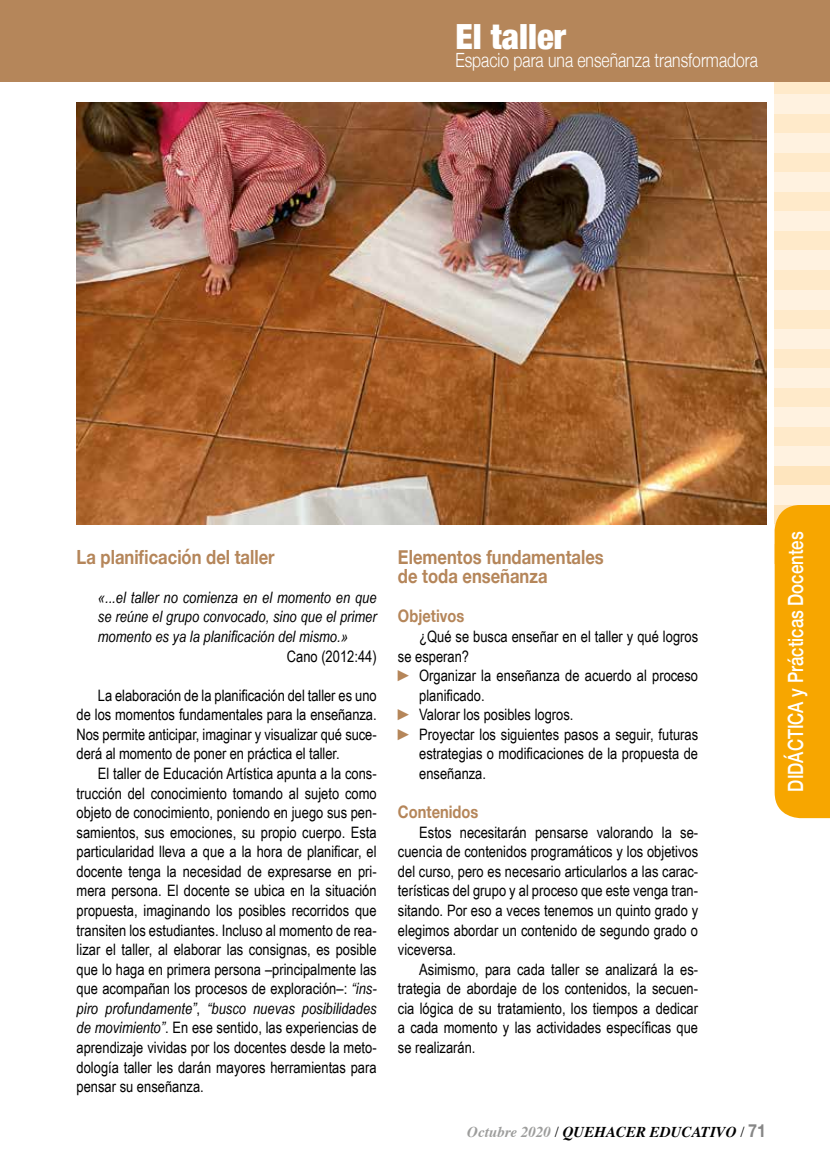
<style>
.page{position:relative;width:830px;height:1170px;background:#fff}
.page>*{position:absolute;margin:0;border:0;box-sizing:border-box;transform-origin:0 0}
.t1{font:900 condensed 34.65px "Helvetica Neue";color:#fff}
.t2{font:500 21px "Helvetica Neue";color:#fff;scale:.8 1}
.t3{font:300 19.65px "Helvetica Neue";color:#fff;scale:.8 1}
.t4{font:700 19.5px/19.5px "Helvetica Neue";color:#b5865a;scale:.85 1}
.t5{font:700 17.25px "Helvetica Neue";color:#b5865a;scale:.85 1}
.t6{font:15.75px/19.5px "Arial Narrow";color:#000;text-align:justify}
.t7{font:italic 15.75px/19.5px "Arial Narrow";color:#000;text-align:justify}
.t8{font:italic 700 15px "Times";color:#000}
.s1{font-style:italic}
.s2{font-weight:700;color:#b5865a}
.s3{color:#9d9d9c}
.s4{font-weight:400;font-style:normal}
.s5{font-family:"Helvetica Neue";font-style:normal;font-size:18px;color:#878787}
</style>
<div class="page">
<div style="left:774px;top:74px;width:55px;height:20px;background:#ffeaca"></div>
<div style="left:774px;top:153px;width:55px;height:19px;background:#ffeaca"></div>
<div style="left:774px;top:270px;width:55px;height:20px;background:#ffeaca"></div>
<div style="left:774px;top:387px;width:55px;height:20px;background:#ffeaca"></div>
<div style="left:774px;top:114px;width:55px;height:19px;background:#ffeaca"></div>
<div style="left:774px;top:231px;width:55px;height:19px;background:#ffeaca"></div>
<div style="left:774px;top:348px;width:55px;height:20px;background:#ffeaca"></div>
<div style="left:774px;top:192px;width:55px;height:19px;background:#ffeaca"></div>
<div style="left:774px;top:309px;width:55px;height:20px;background:#ffeaca"></div>
<div style="left:774px;top:426px;width:55px;height:20px;background:#ffeaca"></div>
<div style="left:774px;top:466px;width:55px;height:19px;background:#fee5be"></div>
<div style="left:774px;top:94px;width:55px;height:20px;background:#fff2e0"></div>
<div style="left:774px;top:172px;width:55px;height:20px;background:#fff2e0"></div>
<div style="left:774px;top:290px;width:55px;height:19px;background:#fff2e0"></div>
<div style="left:774px;top:407px;width:55px;height:19px;background:#fff2e0"></div>
<div style="left:774px;top:133px;width:55px;height:20px;background:#fff2e0"></div>
<div style="left:774px;top:250px;width:55px;height:20px;background:#fff2e0"></div>
<div style="left:774px;top:368px;width:55px;height:19px;background:#fff2e0"></div>
<div style="left:774px;top:211px;width:55px;height:20px;background:#fff2e0"></div>
<div style="left:774px;top:329px;width:55px;height:19px;background:#fff2e0"></div>
<div style="left:774px;top:446px;width:55px;height:20px;background:#fff2e0"></div>
<div style="left:774px;top:485px;width:55px;height:20px;background:#fff2e0"></div>
<div style="left:774px;top:505px;width:55px;height:313px;background:#f7a600"></div>
<img style="left:77px;top:102px;width:688px;height:422px">
<div style="left:0;top:0;width:829px;height:82px;background:#b5865a"></div>
<h1 class="t1" style="left:455px;top:8px;width:112px">El taller</h1>
<p class="t3" style="left:455px;top:44px;width:379px">Espacio para una enseñanza transformadora</p>
<p class="t4" style="left:77px;top:547px;width:234px">La planificación del taller</p>
<p class="t7" style="left:98px;top:587px;width:280px">«...el taller no comienza en el momento en que se reúne el grupo convocado, sino que el primer momento es ya la planificación del mismo.»</p>
<p class="t6" style="left:287px;top:645px;width:91px">Cano (2012:44)</p>
<p class="t6" style="left:77px;top:684px;width:301px;text-indent:21px">La elaboración de la planificación del taller es uno de los momentos fundamentales para la enseñanza.<br>Nos permite anticipar, imaginar y visualizar qué suce&shy;derá al momento de poner en práctica el taller.</p>
<p class="t6" style="left:77px;top:763px;width:301px;text-indent:21px">El taller de Educación Artística apunta a la cons&shy;trucción del conocimiento tomando al sujeto como objeto de conocimiento, poniendo en juego sus pen&shy;samientos, sus emociones, su propio cuerpo. Esta particularidad lleva a que a la hora de planificar, el docente tenga la necesidad de expresarse en pri&shy;mera persona. El docente se ubica en la situación propuesta, imaginando los posibles recorridos que transiten los estudiantes. Incluso al momento de rea&shy;lizar el taller, al elaborar las consignas, es posible que lo haga en primera persona –principalmente las que acompañan los procesos de exploración–: <span class="s1">“ins&shy;piro profundamente”</span>, <span class="s1">“busco nuevas posibilidades de movimiento”</span>. En ese sentido, las experiencias de aprendizaje vividas por los docentes desde la meto&shy;dología taller les darán mayores herramientas para pensar su enseñanza.</p>
<p class="t4" style="left:398px;top:547px;width:243px">Elementos fundamentales de toda enseñanza</p>
<p class="t5" style="left:398px;top:602px;width:79px">Objetivos</p>
<p class="t6" style="left:419px;top:626px;width:280px">¿Qué se busca enseñar en el taller y qué logros</p>
<p class="t6" style="left:398px;top:645px;width:73px">se esperan?</p>
<p class="t6" style="left:398px;top:665px;width:301px"><span class="s2">►</span> Organizar la enseñanza de acuerdo al proceso</p>
<p class="t6" style="left:419px;top:684px;width:67px">planificado.</p>
<p class="t6" style="left:398px;top:704px;width:177px"><span class="s2">►</span> Valorar los posibles logros.</p>
<p class="t6" style="left:398px;top:724px;width:301px"><span class="s2">►</span> Proyectar los siguientes pasos a seguir, futuras</p>
<p class="t6" style="left:419px;top:743px;width:280px">estrategias o modificaciones de la propuesta de</p>
<p class="t6" style="left:419px;top:763px;width:68px">enseñanza.</p>
<p class="t5" style="left:398px;top:798px;width:96px">Contenidos</p>
<p class="t6" style="left:398px;top:821px;width:301px;text-indent:21px">Estos necesitarán pensarse valorando la se&shy;cuencia de contenidos programáticos y los objetivos del curso, pero es necesario articularlos a las carac&shy;terísticas del grupo y al proceso que este venga tran&shy;sitando. Por eso a veces tenemos un quinto grado y elegimos abordar un contenido de segundo grado o viceversa.</p>
<p class="t6" style="left:398px;top:958px;width:301px;text-indent:21px">Asimismo, para cada taller se analizará la es&shy;trategia de abordaje de los contenidos, la secuen&shy;cia lógica de su tratamiento, los tiempos a dedicar a cada momento y las actividades específicas que se realizarán.</p>
<h2 class="t2" style="left:778px;top:791px;width:326px;rotate:-90deg">DIDÁCTICA y Prácticas Docentes</h2>
<p class="t8" style="left:467px;top:1117px;width:300px"><span class="s3">Octubre 2020</span> <span class="s4">/</span> QUEHACER EDUCATIVO <span class="s4">/</span> <span class="s5">71</span></p>
</div>
